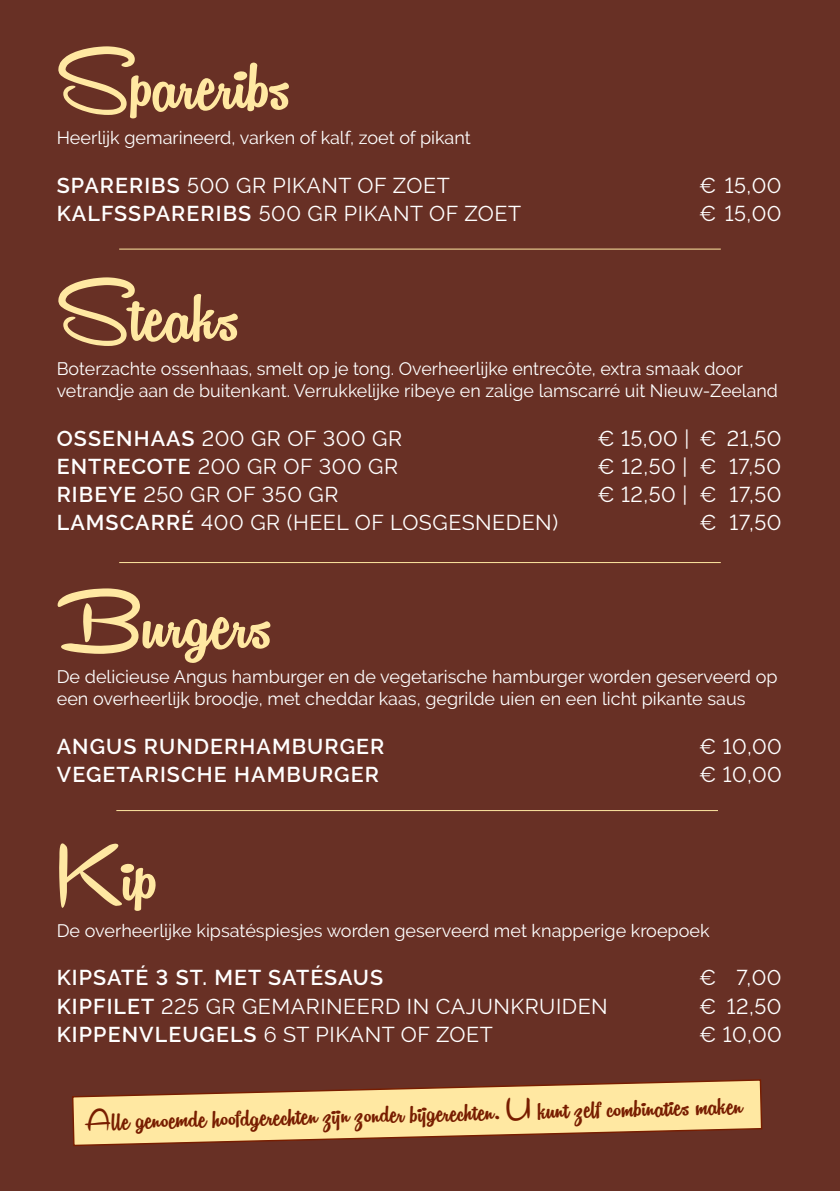
<style>
.page{position:relative;width:840px;height:1191px;background:#fff}
.page>*{position:absolute;margin:0;border:0;box-sizing:border-box;transform-origin:0 0}
.t1{font:96px "Remachine Script Personal Use";color:#ffe8a2}
.t2{font:34px "Remachine Script Personal Use";color:#781d00}
.t3{font:21.4px "Raleway";letter-spacing:.025em;color:#fff}
.t4{font:600 21.4px "Raleway";letter-spacing:.05em;color:#fff}
.t5{font:18px/22px "Raleway";color:#fff}
.s1{font-weight:600}
</style>
<div class="page">
<hr style="left:839px;top:0;width:1px;height:1191px;background:#683025">
<div style="left:0;top:0;width:839px;height:1191px;background:#683025"></div>
<svg style="left:72px;top:1079px;width:690px;height:67px"></svg>
<hr style="left:119px;top:249px;width:601px;height:1px;background:#ffe8a2">
<hr style="left:119px;top:562px;width:601px;height:1px;background:#ffe8a2">
<hr style="left:116px;top:810px;width:601px;height:1px;background:#ffe8a2">
<h1 class="t1" style="left:57px;top:27px;width:236px">Spareribs</h1>
<p class="t5" style="left:57px;top:127px;width:415px">Heerlijk gemarineerd, varken of kalf, zoet of pikant</p>
<p class="t3" style="left:57px;top:173px;width:394px"><span class="s1">SPARERIBS</span> 500 GR PIKANT OF ZOET</p>
<p class="t3" style="left:698px;top:173px;width:84px">€ 15,00</p>
<p class="t3" style="left:57px;top:201px;width:465px"><span class="s1">KALFSSPARERIBS</span> 500 GR PIKANT OF ZOET</p>
<p class="t3" style="left:698px;top:201px;width:84px">€ 15,00</p>
<h1 class="t1" style="left:57px;top:258px;width:185px">Steaks</h1>
<p class="t5" style="left:57px;top:358px;width:722px">Boterzachte ossenhaas, smelt op je tong. Overheerlijke entrecôte, extra smaak door vetrandje aan de buitenkant. Verrukkelijke ribeye en zalige lamscarré uit Nieuw-Zeeland</p>
<p class="t3" style="left:57px;top:426px;width:346px"><span class="s1">OSSENHAAS</span> 200 GR OF 300 GR</p>
<p class="t3" style="left:597px;top:426px;width:185px">€ 15,00 | € 21,50</p>
<p class="t3" style="left:57px;top:454px;width:342px"><span class="s1">ENTRECOTE</span> 200 GR OF 300 GR</p>
<p class="t3" style="left:597px;top:454px;width:185px">€ 12,50 | € 17,50</p>
<p class="t3" style="left:57px;top:482px;width:283px"><span class="s1">RIBEYE</span> 250 GR OF 350 GR</p>
<p class="t3" style="left:597px;top:482px;width:185px">€ 12,50 | € 17,50</p>
<p class="t3" style="left:57px;top:510px;width:502px"><span class="s1">LAMSCARRÉ</span> 400 GR (HEEL OF LOSGESNEDEN)</p>
<p class="t3" style="left:699px;top:510px;width:84px">€ 17,50</p>
<h1 class="t1" style="left:57px;top:566px;width:218px">Burgers</h1>
<p class="t5" style="left:57px;top:665px;width:721px">De delicieuse Angus hamburger en de vegetarische hamburger worden geserveerd op een overheerlijk broodje, met cheddar kaas, gegrilde uien en een licht pikante saus</p>
<p class="t4" style="left:57px;top:734px;width:329px">ANGUS RUNDERHAMBURGER</p>
<p class="t3" style="left:698px;top:734px;width:84px">€ 10,00</p>
<p class="t4" style="left:57px;top:762px;width:323px">VEGETARISCHE HAMBURGER</p>
<p class="t3" style="left:698px;top:762px;width:84px">€ 10,00</p>
<h1 class="t1" style="left:57px;top:820px;width:102px">Kip</h1>
<p class="t5" style="left:57px;top:919px;width:654px">De overheerlijke kipsatéspiesjes worden geserveerd met knapperige kroepoek</p>
<p class="t4" style="left:57px;top:965px;width:328px">KIPSATÉ 3 ST. MET SATÉSAUS</p>
<p class="t3" style="left:698px;top:965px;width:84px">€ 7,00</p>
<p class="t3" style="left:57px;top:993px;width:552px"><span class="s1">KIPFILET</span> 225 GR GEMARINEERD IN CAJUNKRUIDEN</p>
<p class="t3" style="left:698px;top:993px;width:84px">€ 12,50</p>
<p class="t3" style="left:57px;top:1021px;width:437px"><span class="s1">KIPPENVLEUGELS</span> 6 ST PIKANT OF ZOET</p>
<p class="t3" style="left:698px;top:1021px;width:84px">€ 10,00</p>
<h2 class="t2" style="left:84px;top:1098px;width:659px;rotate:-1deg">Alle genoemde hoofdgerechten zijn zonder bijgerechten. U kunt zelf combinaties maken</h2>
</div>
